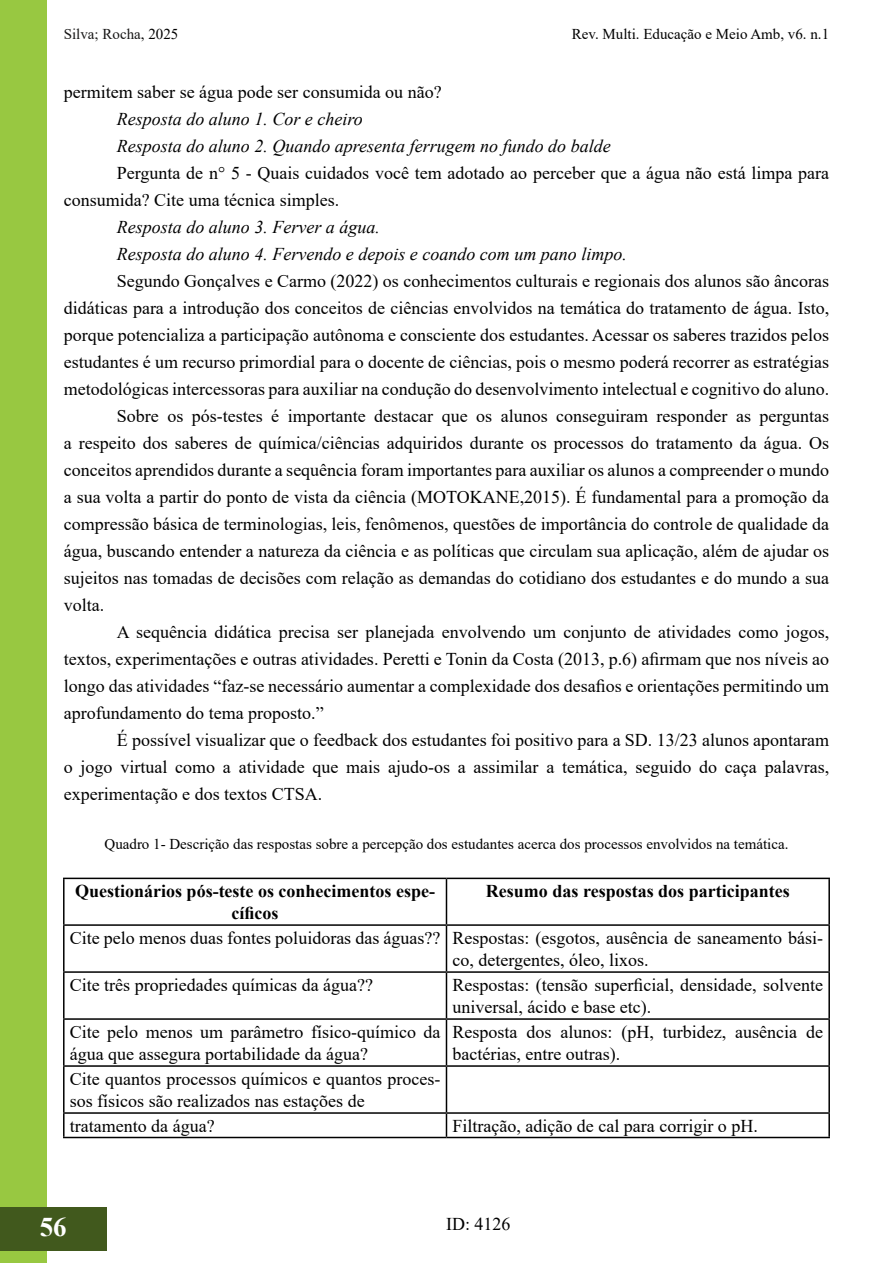
<style>
.page{position:relative;width:893px;height:1263px;background:#fff}
.page>*{position:absolute;margin:0;border:0;box-sizing:border-box;transform-origin:0 0}
.t1{font:700 27px "Times New Roman";color:#fff}
.t2{font:18px/22.5px "Times New Roman";color:#000}
.t3{font:italic 18px/27px "Times New Roman";color:#000}
.t4{font:700 18px/22.5px "Times New Roman";color:#000;text-align:center}
.t5{font:15px "Times New Roman";color:#000}
.t6{font:15px "Times New Roman";color:#181717}
.s1{color:#000}
</style>
<div class="page">
<div style="left:0;top:0;width:47px;height:1262px;background:#98c841"></div>
<div style="left:0;top:1207px;width:106px;height:43px;background:#41591d"></div>
<hr style="left:63px;top:878px;width:383px;height:1px;background:#000">
<hr style="left:63px;top:879px;width:2px;height:45px;background:#000">
<hr style="left:446px;top:878px;width:384px;height:1px;background:#000">
<hr style="left:446px;top:879px;width:1px;height:45px;background:#000">
<hr style="left:828px;top:879px;width:2px;height:45px;background:#000">
<hr style="left:63px;top:924px;width:383px;height:2px;background:#000">
<hr style="left:63px;top:926px;width:2px;height:45px;background:#000">
<hr style="left:446px;top:924px;width:384px;height:2px;background:#000">
<hr style="left:446px;top:926px;width:1px;height:45px;background:#000">
<hr style="left:828px;top:926px;width:2px;height:45px;background:#000">
<hr style="left:63px;top:971px;width:383px;height:2px;background:#000">
<hr style="left:63px;top:973px;width:2px;height:45px;background:#000">
<hr style="left:446px;top:971px;width:384px;height:2px;background:#000">
<hr style="left:446px;top:973px;width:1px;height:45px;background:#000">
<hr style="left:828px;top:973px;width:2px;height:45px;background:#000">
<hr style="left:63px;top:1018px;width:383px;height:2px;background:#000">
<hr style="left:63px;top:1020px;width:2px;height:45px;background:#000">
<hr style="left:446px;top:1018px;width:384px;height:2px;background:#000">
<hr style="left:446px;top:1020px;width:1px;height:45px;background:#000">
<hr style="left:828px;top:1020px;width:2px;height:45px;background:#000">
<hr style="left:63px;top:1065px;width:383px;height:2px;background:#000">
<hr style="left:63px;top:1067px;width:2px;height:45px;background:#000">
<hr style="left:446px;top:1065px;width:384px;height:2px;background:#000">
<hr style="left:446px;top:1067px;width:1px;height:45px;background:#000">
<hr style="left:828px;top:1067px;width:2px;height:45px;background:#000">
<hr style="left:63px;top:1112px;width:383px;height:2px;background:#000">
<hr style="left:63px;top:1114px;width:2px;height:23px;background:#000">
<hr style="left:446px;top:1112px;width:384px;height:2px;background:#000">
<svg style="left:446px;top:1114px;width:1px;height:23px"></svg>
<hr style="left:828px;top:1114px;width:2px;height:23px;background:#000">
<hr style="left:63px;top:1137px;width:383px;height:1px;background:#000">
<hr style="left:446px;top:1137px;width:384px;height:1px;background:#000">
<p class="t6" style="left:64px;top:24px;width:116px">Silva; Rocha<span class="s1">, 2025</span></p>
<p class="t5" style="left:572px;top:24px;width:259px">Rev. Multi. Educação e Meio Amb, v6. n.1</p>
<p class="t2" style="left:64px;top:80px;width:379px">permitem saber se água pode ser consumida ou não?</p>
<p class="t3" style="left:117px;top:105px;width:495px">Resposta do aluno 1. Cor e cheiro<br>Resposta do aluno 2. Quando apresenta ferrugem no fundo do balde</p>
<p class="t2" style="left:64px;top:158px;width:767px;line-height:27px;text-indent:53px">Pergunta de n° 5 - Quais cuidados você tem adotado ao perceber que a água não está limpa para consumida? Cite uma técnica simples.</p>
<p class="t3" style="left:117px;top:213px;width:511px">Resposta do aluno 3. Ferver a água.<br>Resposta do aluno 4. Fervendo e depois e coando com um pano limpo.</p>
<p class="t2" style="left:117px;top:269px;width:714px">Segundo Gonçalves e Carmo (2022) os conhecimentos culturais e regionais dos alunos são âncoras</p>
<p class="t2" style="left:64px;top:296px;width:767px">didáticas para a introdução dos conceitos de ciências envolvidos na temática do tratamento de água. Isto,</p>
<p class="t2" style="left:64px;top:323px;width:767px">porque potencializa a participação autônoma e consciente dos estudantes. Acessar os saberes trazidos pelos</p>
<p class="t2" style="left:64px;top:350px;width:767px">estudantes é um recurso primordial para o docente de ciências, pois o mesmo poderá recorrer as estratégias</p>
<p class="t2" style="left:64px;top:377px;width:767px">metodológicas intercessoras para auxiliar na condução do desenvolvimento intelectual e cognitivo do aluno.</p>
<p class="t2" style="left:117px;top:404px;width:714px">Sobre os pós-testes é importante destacar que os alunos conseguiram responder as perguntas</p>
<p class="t2" style="left:64px;top:431px;width:767px">a respeito dos saberes de química/ciências adquiridos durante os processos do tratamento da água. Os</p>
<p class="t2" style="left:64px;top:458px;width:767px">conceitos aprendidos durante a sequência foram importantes para auxiliar os alunos a compreender o mundo</p>
<p class="t2" style="left:64px;top:485px;width:767px">a sua volta a partir do ponto de vista da ciência (MOTOKANE,2015). É fundamental para a promoção da</p>
<p class="t2" style="left:64px;top:512px;width:767px">compressão básica de terminologias, leis, fenômenos, questões de importância do controle de qualidade da</p>
<p class="t2" style="left:64px;top:539px;width:767px">água, buscando entender a natureza da ciência e as políticas que circulam sua aplicação, além de ajudar os</p>
<p class="t2" style="left:64px;top:566px;width:767px">sujeitos nas tomadas de decisões com relação as demandas do cotidiano dos estudantes e do mundo a sua</p>
<p class="t2" style="left:64px;top:593px;width:42px">volta.</p>
<p class="t2" style="left:117px;top:620px;width:714px">A sequência didática precisa ser planejada envolvendo um conjunto de atividades como jogos,</p>
<p class="t2" style="left:64px;top:647px;width:767px">textos, experimentações e outras atividades. Peretti e Tonin da Costa (2013, p.6) afirmam que nos níveis ao</p>
<p class="t2" style="left:64px;top:674px;width:767px">longo das atividades “faz-se necessário aumentar a complexidade dos desafios e orientações permitindo um</p>
<p class="t2" style="left:64px;top:701px;width:261px">aprofundamento do tema proposto.”</p>
<p class="t2" style="left:117px;top:728px;width:714px">É possível visualizar que o feedback dos estudantes foi positivo para a SD. 13/23 alunos apontaram</p>
<p class="t2" style="left:64px;top:755px;width:767px">o jogo virtual como a atividade que mais ajudo-os a assimilar a temática, seguido do caça palavras,</p>
<p class="t2" style="left:64px;top:782px;width:260px">experimentação e dos textos CTSA.</p>
<p class="t5" style="left:104px;top:833px;width:685px">Quadro 1- Descrição das respostas sobre a percepção dos estudantes acerca dos processos envolvidos na temática.</p>
<p class="t4" style="left:75px;top:879px;width:361px">Questionários pós-teste os conhecimentos espe&shy;cíficos</p>
<p class="t4" style="left:486px;top:879px;width:305px">Resumo das respostas dos participantes</p>
<p class="t2" style="left:452px;top:926px;width:372px;text-indent:-383px">Cite pelo menos duas fontes poluidoras das águas?? Respostas: (esgotos, ausência de saneamento bási&shy;co, detergentes, óleo, lixos.</p>
<p class="t2" style="left:70px;top:973px;width:305px">Cite três propriedades químicas da água??</p>
<p class="t2" style="left:452px;top:973px;width:372px">Respostas: (tensão superficial, densidade, solvente universal, ácido e base etc).</p>
<p class="t2" style="left:70px;top:1020px;width:372px">Cite pelo menos um parâmetro físico-químico da água que assegura portabilidade da água?</p>
<p class="t2" style="left:452px;top:1020px;width:372px">Resposta dos alunos: (pH, turbidez, ausência de bactérias, entre outras).</p>
<p class="t2" style="left:70px;top:1067px;width:372px">Cite quantos processos químicos e quantos proces&shy;sos físicos são realizados nas estações de</p>
<p class="t2" style="left:70px;top:1114px;width:146px">tratamento da água?</p>
<p class="t2" style="left:452px;top:1114px;width:307px">Filtração, adição de cal para corrigir o pH.</p>
<h1 class="t1" style="left:40px;top:1207px;width:29px">56</h1>
<p class="t2" style="left:446px;top:1212px;width:66px">ID: 4126</p>
</div>
